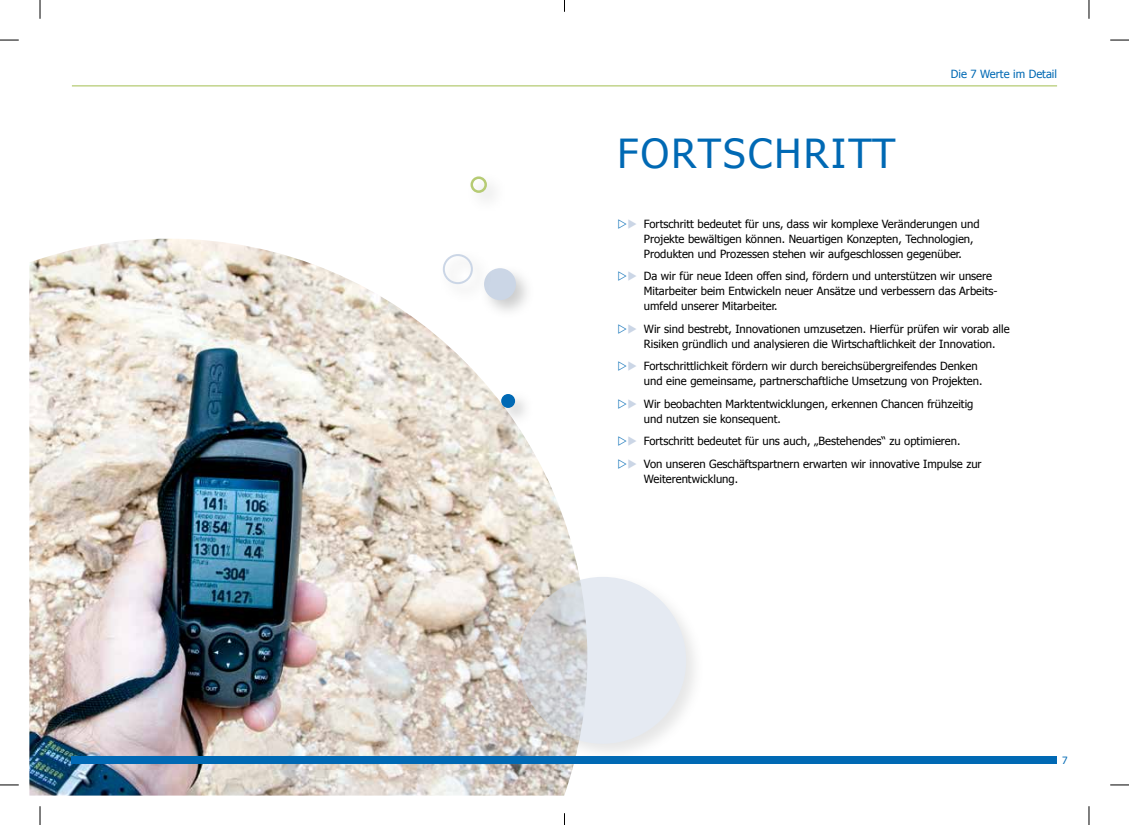
<style>
.page{position:relative;width:1129px;height:825px;background:#fff}
.page>*{position:absolute;margin:0;border:0;box-sizing:border-box;transform-origin:0 0}
.t1{font:40px "Tahoma";letter-spacing:.06em;color:#0069b4}
.t2{font:11.25px/15px "Tahoma";color:#000}
.t3{font:11.25px "Tahoma";color:#0069b4}
.t4{font:10px "Tahoma";color:#0069b4}
.s1{color:#cbd6e6}
</style>
<div class="page">
<img style="left:29px;top:238px;width:558px;height:557px">
<div style="left:515px;top:572px;width:190px;height:190px;background:#9c9d9d;opacity:.5"></div>
<svg style="left:519px;top:576px;width:167px;height:167px;background:#dde0e6"></svg>
<div style="left:480px;top:264px;width:55px;height:55px;background:#9c9d9d;opacity:.5"></div>
<div style="left:484px;top:268px;width:32px;height:32px;background:#cbd6e6;border-radius:50%"></div>
<div style="left:439px;top:250px;width:53px;height:53px;background:#9c9d9d;opacity:.5"></div>
<div style="left:443px;top:254px;width:30px;height:30px;border:2px solid #cbd6e6;border-radius:50%"></div>
<div style="left:497px;top:390px;width:37px;height:37px;background:#9c9d9d;opacity:.5"></div>
<div style="left:501px;top:394px;width:14px;height:14px;background:#0069b4;border-radius:50%"></div>
<div style="left:470px;top:176px;width:17px;height:17px;border:2px solid #b6cb74;border-radius:50%"></div>
<hr style="left:72px;top:85px;width:985px;height:1px;background:#b6cb74">
<div style="left:72px;top:756px;width:985px;height:7px;background:#0069b4"></div>
<svg style="left:0;top:39px;width:19px;height:2px"></svg>
<svg style="left:1110px;top:39px;width:19px;height:2px"></svg>
<svg style="left:0;top:784px;width:19px;height:1px"></svg>
<svg style="left:1110px;top:784px;width:19px;height:1px"></svg>
<svg style="left:39px;top:0;width:2px;height:19px"></svg>
<svg style="left:39px;top:806px;width:2px;height:18px"></svg>
<svg style="left:1088px;top:0;width:2px;height:19px"></svg>
<svg style="left:1088px;top:806px;width:2px;height:18px"></svg>
<h1 class="t1" style="left:618px;top:126px;width:279px">FORTSCHRITT</h1>
<p class="t3" style="left:951px;top:66px;width:108px">Die 7 Werte im Detail</p>
<p class="t2" style="left:644px;top:215px;width:337px;text-indent:-16px"><span class="s1">◆</span> Fortschritt bedeutet für uns, dass wir komplexe Veränderungen und<br>Projekte bewältigen können. Neuartigen Konzepten, Technologien,<br>Produkten und Prozessen stehen wir aufgeschlossen gegenüber.</p>
<p class="t2" style="left:644px;top:268px;width:355px;text-indent:-16px"><span class="s1">◆</span> Da wir für neue Ideen offen sind, fördern und unterstützen wir unsere<br>Mitarbeiter beim Entwickeln neuer Ansätze und verbessern das Arbeits&shy;umfeld unserer Mitarbeiter.</p>
<p class="t2" style="left:627px;top:320px;width:384px;text-align:center"><span class="s1">◆</span> Wir sind bestrebt, Innovationen umzusetzen. Hierfür prüfen wir vorab alle<br>Risiken gründlich und analysieren die Wirtschaftlichkeit der Innovation.</p>
<p class="t2" style="left:644px;top:358px;width:340px;text-indent:-16px"><span class="s1">◆</span> Fortschrittlichkeit fördern wir durch bereichsübergreifendes Denken und eine gemeinsame, partnerschaftliche Umsetzung von Projekten.</p>
<p class="t2" style="left:644px;top:395px;width:331px;text-indent:-16px"><span class="s1">◆</span> Wir beobachten Marktentwicklungen, erkennen Chancen frühzeitig und nutzen sie konsequent.</p>
<p class="t2" style="left:627px;top:433px;width:334px"><span class="s1">◆</span> Fortschritt bedeutet für uns auch, „Bestehendes“ zu optimieren.</p>
<p class="t2" style="left:644px;top:455px;width:339px;text-indent:-16px"><span class="s1">◆</span> Von unseren Geschäftspartnern erwarten wir innovative Impulse zur<br>Weiterentwicklung.</p>
<p class="t4" style="left:1062px;top:753px;width:7px">7</p>
</div>
